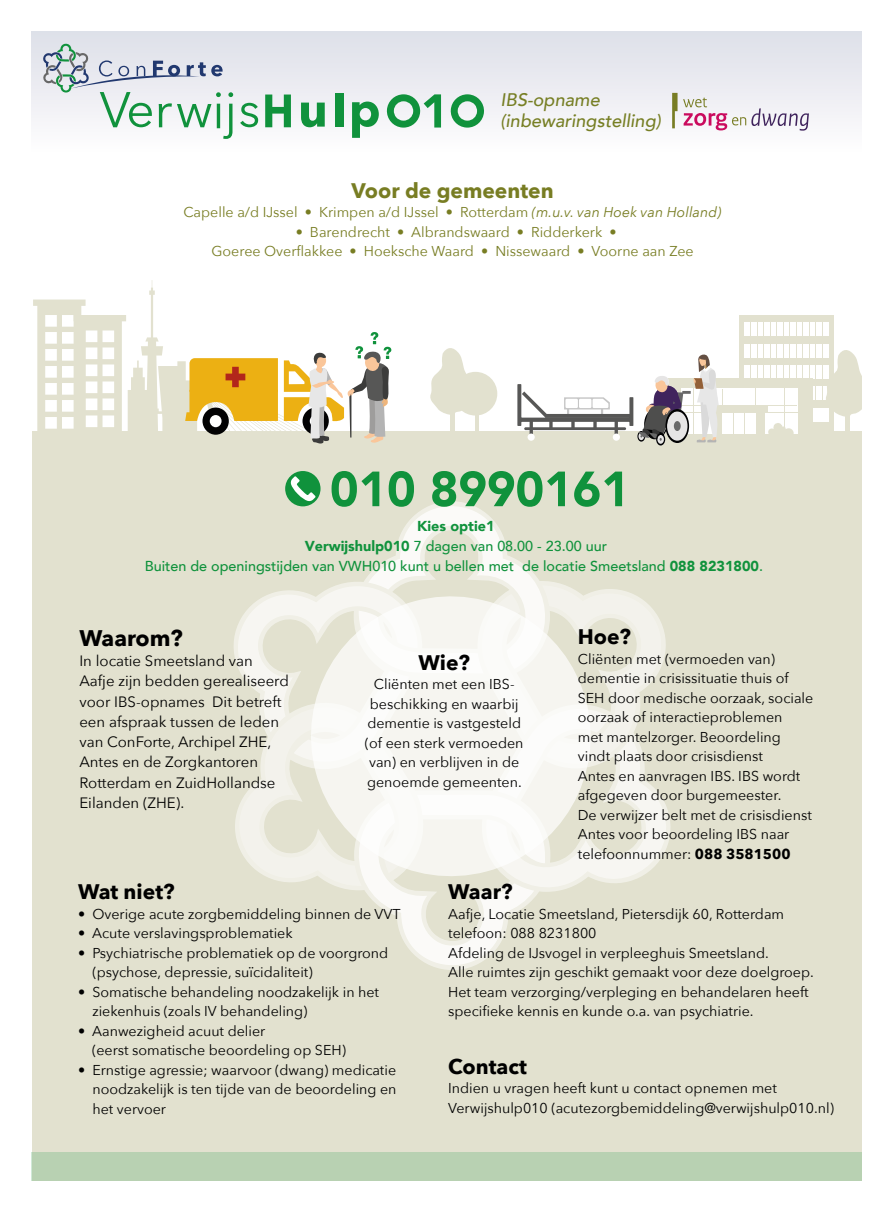
<style>
.page{position:relative;width:893px;height:1221px;background:#fff}
.page>*{position:absolute;margin:0;border:0;box-sizing:border-box;transform-origin:0 0}
.t1{font:700 22.5px "Avenir Next";color:#000}
.t2{font:700 21px "Avenir Next";color:#000}
.t3{font:700 21px "Avenir Next";color:#787d23}
.t4{font:italic 500 18.15px/21.1px "Avenir";color:#777f25}
.t5{font:15px/20.2px "Avenir Next";color:#000}
.t6{font:500 14.4px/20.1px "Avenir";color:#10923c;text-align:center}
.t7{font:14.25px/19.5px "Avenir Next";color:#000}
.t8{font:14.25px/19.5px "Avenir Next";color:#787d23;text-align:center}
.s1{font-style:italic}
.s2{font-weight:900}
.s3{font-weight:700}
</style>
<div class="page">
<div style="left:32px;top:421px;width:829px;height:759px;background:#e2e1cf"></div>
<div style="left:32px;top:165px;width:829px;height:266px;background:#fff"></div>
<div style="left:32px;top:1151px;width:829px;height:29px;background:#b8d1b2"></div>
<div style="left:32px;top:32px;width:829px;height:120px;background:linear-gradient(to bottom,#dddfe8,#fdfdfe)"></div>
<hr style="left:450px;top:389px;width:4px;height:45px;background:#e2e1cf">
<svg style="left:430px;top:348px;width:45px;height:69px"></svg>
<div style="left:739px;top:315px;width:95px;height:120px;background:#e2e1cf"></div>
<div style="left:745px;top:322px;width:84px;height:14px;background:#fff"></div>
<div style="left:745px;top:344px;width:84px;height:13px;background:#fff"></div>
<div style="left:745px;top:365px;width:84px;height:13px;background:#fff"></div>
<div style="left:745px;top:387px;width:84px;height:13px;background:#fff"></div>
<hr style="left:821px;top:322px;width:1px;height:99px;background:#e2e1cf">
<hr style="left:815px;top:322px;width:1px;height:99px;background:#e2e1cf">
<hr style="left:809px;top:322px;width:1px;height:78px;background:#e2e1cf">
<hr style="left:802px;top:322px;width:1px;height:78px;background:#e2e1cf">
<hr style="left:796px;top:322px;width:1px;height:78px;background:#e2e1cf">
<hr style="left:789px;top:322px;width:1px;height:78px;background:#e2e1cf">
<hr style="left:783px;top:322px;width:1px;height:78px;background:#e2e1cf">
<hr style="left:776px;top:322px;width:1px;height:78px;background:#e2e1cf">
<hr style="left:770px;top:322px;width:1px;height:78px;background:#e2e1cf">
<hr style="left:763px;top:322px;width:1px;height:78px;background:#e2e1cf">
<hr style="left:757px;top:322px;width:1px;height:78px;background:#e2e1cf">
<hr style="left:750px;top:322px;width:1px;height:78px;background:#e2e1cf">
<div style="left:745px;top:408px;width:84px;height:13px;background:#fff"></div>
<div style="left:665px;top:379px;width:148px;height:56px;background:#e2e1cf"></div>
<div style="left:681px;top:389px;width:116px;height:45px;background:#fff"></div>
<div style="left:711px;top:405px;width:56px;height:7px;background:#e2e1cf"></div>
<div style="left:756px;top:412px;width:9px;height:23px;background:#e2e1cf"></div>
<svg style="left:744px;top:413px;width:1px;height:21px"></svg>
<svg style="left:733px;top:413px;width:1px;height:21px"></svg>
<hr style="left:767px;top:405px;width:30px;height:1px;background:#e2e1cf">
<hr style="left:681px;top:412px;width:116px;height:1px;background:#e2e1cf">
<hr style="left:784px;top:389px;width:1px;height:45px;background:#e2e1cf">
<svg style="left:755px;top:389px;width:1px;height:16px"></svg>
<svg style="left:767px;top:408px;width:27px;height:26px"></svg>
<div style="left:454px;top:372px;width:43px;height:43px;background:#e2e1cf;border-radius:50%"></div>
<hr style="left:475px;top:400px;width:3px;height:32px;background:#e2e1cf">
<hr style="left:846px;top:391px;width:4px;height:45px;background:#e2e1cf">
<svg style="left:824px;top:350px;width:37px;height:69px"></svg>
<svg style="left:240px;top:103px;width:18px;height:24px"></svg>
<svg style="left:265px;top:94px;width:26px;height:33px"></svg>
<svg style="left:301px;top:103px;width:24px;height:24px"></svg>
<div style="left:335px;top:93px;width:8px;height:34px;background:#10923c"></div>
<svg style="left:352px;top:102px;width:27px;height:36px"></svg>
<svg style="left:386px;top:94px;width:55px;height:34px"></svg>
<svg style="left:450px;top:94px;width:35px;height:34px"></svg>
<svg style="left:40px;top:42px;width:193px;height:97px"></svg>
<svg style="left:517px;top:354px;width:206px;height:91px"></svg>
<svg style="left:683px;top:98px;width:126px;height:33px"></svg>
<svg style="left:672px;top:93px;width:5px;height:35px"></svg>
<svg style="left:238px;top:471px;width:428px;height:494px"></svg>
<svg style="left:33px;top:280px;width:358px;height:164px"></svg>
<p class="t4" style="left:500px;top:89px;width:162px">IBS-opname (inbewaringstelling)</p>
<h2 class="t3" style="left:352px;top:172px;width:204px">Voor de gemeenten</h2>
<p class="t8" style="left:184px;top:202px;width:539px">Capelle a/d IJssel • Krimpen a/d IJssel • Rotterdam <span class="s1">(m.u.v. van Hoek van Holland)</span></p>
<p class="t8" style="left:211px;top:221px;width:484px">• Barendrecht • Albrandswaard • Ridderkerk •<br>Goeree Overflakkee • Hoeksche Waard • Nissewaard • Voorne aan Zee</p>
<p class="t6" style="left:145px;top:514px;width:620px"><span class="s2">Kies optie1<br>Verwĳshulp010</span> 7 dagen van 08.00 - 23.00 uur<br>Buiten de openingstijden van VWH010 kunt u bellen met de locatie Smeetsland <span class="s2">088 8231800</span>.</p>
<h1 class="t1" style="left:79px;top:618px;width:105px">Waarom?</h1>
<p class="t5" style="left:79px;top:650px;width:211px">In locatie Smeetsland van<br>Aafje zijn bedden gerealiseerd voor IBS-opnames Dit betreft een afspraak tussen de leden van ConForte, Archipel ZHE,<br>Antes en de Zorgkantoren<br>Rotterdam en ZuidHollandse<br>Eilanden (ZHE).</p>
<h2 class="t2" style="left:418px;top:644px;width:53px">Wie?</h2>
<p class="t7" style="left:365px;top:674px;width:160px;text-align:center">Cliënten met een IBS&shy;beschikking en waarbij dementie is vastgesteld (of een sterk vermoeden van) en verblijven in de genoemde gemeenten.</p>
<h2 class="t2" style="left:578px;top:618px;width:55px">Hoe?</h2>
<p class="t7" style="left:578px;top:648px;width:237px">Cliënten met (vermoeden van) dementie in crisissituatie thuis of<br>SEH door medische oorzaak, sociale oorzaak of interactieproblemen<br>met mantelzorger. Beoordeling vindt plaats door crisisdienst<br>Antes en aanvragen IBS. IBS wordt afgegeven door burgemeester.<br>De verwijzer belt met de crisisdienst<br>Antes voor beoordeling IBS naar telefoonnummer: <span class="s3">088 3581500</span></p>
<h2 class="t2" style="left:78px;top:873px;width:98px">Wat niet?</h2>
<p class="t7" style="left:78px;top:903px;width:324px">• Overige acute zorgbemiddeling binnen de VVT</p>
<p class="t7" style="left:78px;top:922px;width:216px">• Acute verslavingsproblematiek</p>
<p class="t7" style="left:92px;top:942px;width:297px;text-indent:-14px">• Psychiatrische problematiek op de voorgrond (psychose, depressie, suïcidaliteit)</p>
<p class="t7" style="left:92px;top:981px;width:288px;text-indent:-14px">• Somatische behandeling noodzakelijk in het ziekenhuis (zoals IV behandeling)</p>
<p class="t7" style="left:92px;top:1020px;width:255px;text-indent:-14px">• Aanwezigheid acuut delier<br>(eerst somatische beoordeling op SEH)</p>
<p class="t7" style="left:92px;top:1059px;width:306px;text-align:justify;text-indent:-14px">• Ernstige agressie; waarvoor (dwang) medicatie noodzakelijk is ten tijde van de beoordeling en het vervoer</p>
<h2 class="t2" style="left:448px;top:873px;width:66px">Waar?</h2>
<p class="t7" style="left:448px;top:903px;width:367px">Aafje, Locatie Smeetsland, Pietersdijk 60, Rotterdam telefoon: 088 8231800<br>Afdeling de IJsvogel in verpleeghuis Smeetsland.<br>Alle ruimtes zijn geschikt gemaakt voor deze doelgroep.<br>Het team verzorging/verpleging en behandelaren heeft specifieke kennis en kunde o.a. van psychiatrie.</p>
<h2 class="t2" style="left:448px;top:1048px;width:80px">Contact</h2>
<p class="t7" style="left:448px;top:1077px;width:387px">Indien u vragen heeft kunt u contact opnemen met<br>Verwijshulp010 (acutezorgbemiddeling@verwijshulp010.nl)</p>
</div>
